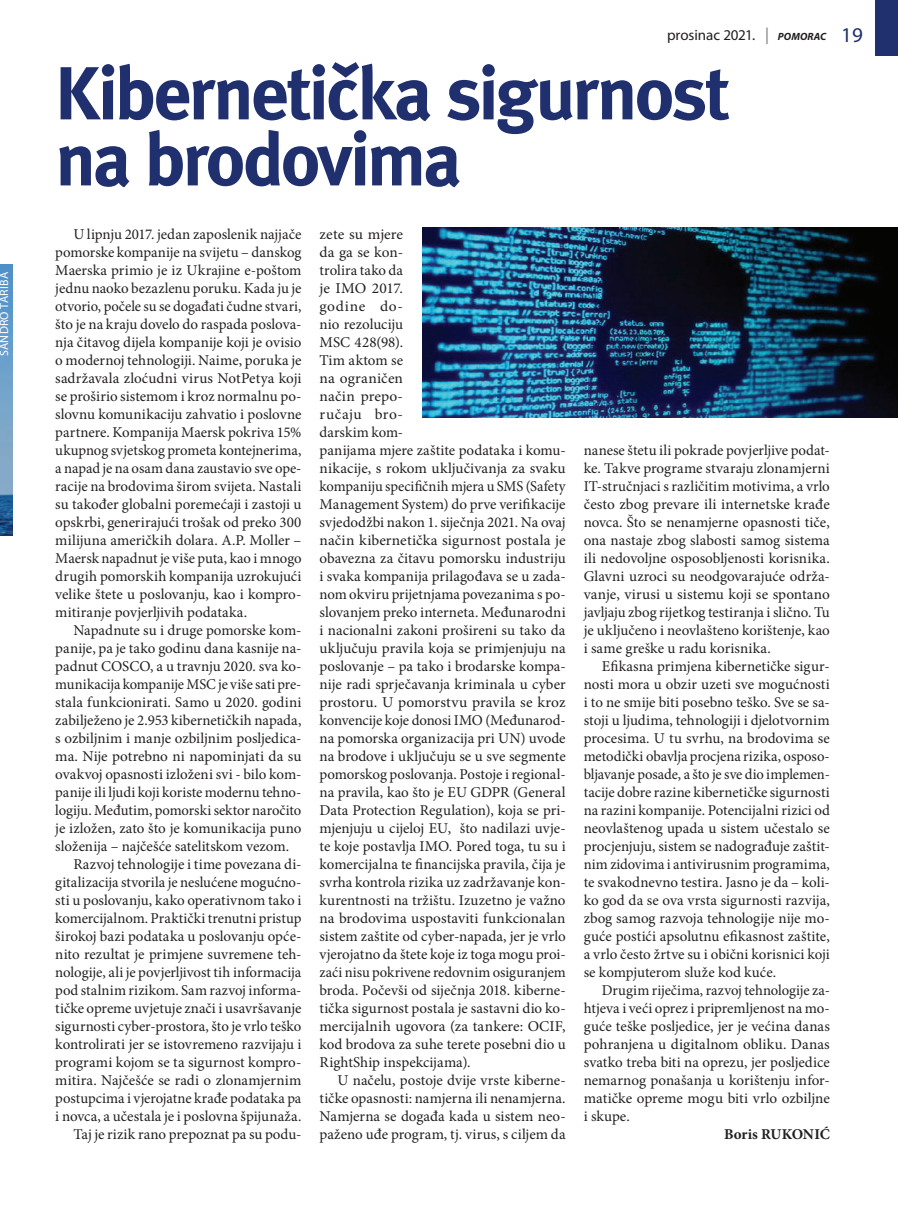
<style>
.page{position:relative;width:898px;height:1217px;background:#fff}
.page>*{position:absolute;margin:0;border:0;box-sizing:border-box;transform-origin:0 0}
.t1{font:75px/66px "Meta Bold CE";letter-spacing:-.045em;color:#202f6d}
.t2{font:15px/18px "Minion Pro";color:#231f20;text-align:justify}
.t3{font:15px "Myriad Pro";letter-spacing:-.005em;color:#231f20}
.t4{font:700 15px "Minion Pro";letter-spacing:-.005em;color:#231f20}
.t5{font:12px "Myriad Pro";letter-spacing:.02em;color:#fff}
.s1{font-size:16.5px;color:#7a7c7f}
.s2{font-weight:700;font-style:italic;font-size:10.5px}
.s3{font-size:21px;color:#202f6d}
</style>
<div class="page">
<div style="left:875px;top:0;width:22px;height:56px;background:#202f6d"></div>
<img style="left:422px;top:227px;width:475px;height:191px">
<img style="left:0;top:265px;width:13px;height:270px">
<p class="t5" style="left:-3px;top:356px;width:86px;rotate:-90deg">SANDRO TARIBA</p>
<p class="t3" style="left:666px;top:25px;width:197px">prosinac 2021. <span class="s1">|</span> <span class="s2">POMORAC</span> <span class="s3">19</span></p>
<h1 class="t1" style="left:55px;top:60px;width:676px">Kibernetička sigurnost na brodovima</h1>
<p class="t2" style="left:55px;top:225px;width:247px;text-indent:18px">U lipnju 2017. jedan zaposlenik najjače pomorske kompanije na svijetu – danskog Maerska primio je iz Ukrajine e-poštom jednu naoko bezazlenu poruku. Kada ju je otvorio, počele su se događati čudne stvari, što je na kraju dovelo do raspada poslova&shy;nja čitavog dijela kompanije koji je ovisio o modernoj tehnologiji. Naime, poruka je sadržavala zloćudni virus NotPetya koji se proširio sistemom i kroz normalnu po&shy;slovnu komunikaciju zahvatio i poslovne partnere. Kompanija Maersk pokriva 15% ukupnog svjetskog prometa kontejnerima, a napad je na osam dana zaustavio sve ope&shy;racije na brodovima širom svijeta. Nastali su također globalni poremećaji i zastoji u opskrbi, generirajući trošak od preko 300 milijuna američkih dolara. A.P. Moller – Maersk napadnut je više puta, kao i mnogo drugih pomorskih kompanija uzrokujući velike štete u poslovanju, kao i kompro&shy;mitiranje povjerljivih podataka.</p>
<p class="t2" style="left:73px;top:621px;width:229px">Napadnute su i druge pomorske kom-</p>
<p class="t2" style="left:55px;top:639px;width:247px">panije, pa je tako godinu dana kasnije na-</p>
<p class="t2" style="left:55px;top:657px;width:247px">padnut COSCO, a u travnju 2020. sva ko-</p>
<p class="t2" style="left:55px;top:675px;width:247px">munikacija kompanije MSC je više sati pre-</p>
<p class="t2" style="left:55px;top:693px;width:247px">stala funkcionirati. Samo u 2020. godini</p>
<p class="t2" style="left:55px;top:711px;width:247px">zabilježeno je 2.953 kibernetičkih napada,</p>
<p class="t2" style="left:55px;top:729px;width:247px">s ozbiljnim i manje ozbiljnim posljedica-</p>
<p class="t2" style="left:55px;top:747px;width:247px">ma. Nije potrebno ni napominjati da su</p>
<p class="t2" style="left:55px;top:765px;width:247px">ovakvoj opasnosti izloženi svi - bilo kom-</p>
<p class="t2" style="left:55px;top:783px;width:247px">panije ili ljudi koji koriste modernu tehno-</p>
<p class="t2" style="left:55px;top:801px;width:247px">logiju. Međutim, pomorski sektor naročito</p>
<p class="t2" style="left:55px;top:819px;width:247px">je izložen, zato što je komunikacija puno</p>
<p class="t2" style="left:55px;top:837px;width:235px">složenija – najčešće satelitskom vezom.</p>
<p class="t2" style="left:73px;top:855px;width:229px">Razvoj tehnologije i time povezana di-</p>
<p class="t2" style="left:55px;top:873px;width:247px">gitalizacija stvorila je neslućene mogućno-</p>
<p class="t2" style="left:55px;top:891px;width:247px">sti u poslovanju, kako operativnom tako i</p>
<p class="t2" style="left:55px;top:909px;width:247px">komercijalnom. Praktički trenutni pristup</p>
<p class="t2" style="left:55px;top:927px;width:247px">širokoj bazi podataka u poslovanju opće-</p>
<p class="t2" style="left:55px;top:945px;width:247px">nito rezultat je primjene suvremene teh-</p>
<p class="t2" style="left:55px;top:963px;width:247px">nologije, ali je povjerljivost tih informacija</p>
<p class="t2" style="left:55px;top:981px;width:247px">pod stalnim rizikom. Sam razvoj informa-</p>
<p class="t2" style="left:55px;top:999px;width:247px">tičke opreme uvjetuje znači i usavršavanje</p>
<p class="t2" style="left:55px;top:1017px;width:247px">sigurnosti cyber-prostora, što je vrlo teško</p>
<p class="t2" style="left:55px;top:1035px;width:247px">kontrolirati jer se istovremeno razvijaju i</p>
<p class="t2" style="left:55px;top:1053px;width:247px">programi kojom se ta sigurnost kompro-</p>
<p class="t2" style="left:55px;top:1071px;width:247px">mitira. Najčešće se radi o zlonamjernim</p>
<p class="t2" style="left:55px;top:1089px;width:247px">postupcima i vjerojatne krađe podataka pa</p>
<p class="t2" style="left:55px;top:1107px;width:247px">i novca, a učestala je i poslovna špijunaža.</p>
<p class="t2" style="left:73px;top:1125px;width:229px">Taj je rizik rano prepoznat pa su podu-</p>
<p class="t2" style="left:319px;top:225px;width:247px;text-align:left">zete su mjere<br>da ga se kon-<br>trolira tako da<br>je IMO 2017.<br>godine do-<br>nio rezoluciju<br>MSC 428(98).<br>Tim aktom se<br>na ograničen<br>način prepo-<br>ručaju bro-<br>darskim kom-<br>panijama mjere zaštite podataka i komu&shy;nikacije, s rokom uključivanja za svaku kompaniju specifičnih mjera u SMS (Safety Management System) do prve verifikacije svjedodžbi nakon 1. siječnja 2021. Na ovaj način kibernetička sigurnost postala je obavezna za čitavu pomorsku industriju i svaka kompanija prilagođava se u zada&shy;nom okviru prijetnjama povezanima s po&shy;slovanjem preko interneta. Međunarodni i nacionalni zakoni prošireni su tako da uključuju pravila koja se primjenjuju na poslovanje – pa tako i brodarske kompa&shy;nije radi sprječavanja kriminala u cyber prostoru. U pomorstvu pravila se kroz konvencije koje donosi IMO (Međunarod&shy;na pomorska organizacija pri UN) uvode na brodove i uključuju se u sve segmente pomorskog poslovanja. Postoje i regional&shy;na pravila, kao što je EU GDPR (General Data Protection Regulation), koja se pri&shy;mjenjuju u cijeloj EU, što nadilazi uvje&shy;te koje postavlja IMO. Pored toga, tu su i komercijalna te financijska pravila, čija je svrha kontrola rizika uz zadržavanje kon&shy;kurentnosti na tržištu. Izuzetno je važno na brodovima uspostaviti funkcionalan sistem zaštite od cyber-napada, jer je vrlo vjerojatno da štete koje iz toga mogu proi&shy;zaći nisu pokrivene redovnim osiguranjem broda. Počevši od siječnja 2018. kiberne&shy;tička sigurnost postala je sastavni dio ko&shy;mercijalnih ugovora (za tankere: OCIF, kod brodova za suhe terete posebni dio u RightShip inspekcijama).</p>
<p class="t2" style="left:319px;top:1071px;width:247px;text-indent:18px">U načelu, postoje dvije vrste kiberne&shy;tičke opasnosti: namjerna ili nenamjerna.<br>Namjerna se događa kada u sistem neo&shy;paženo uđe program, tj. virus, s ciljem da</p>
<p class="t2" style="left:583px;top:441px;width:247px">nanese štetu ili pokrade povjerljive podat&shy;ke. Takve programe stvaraju zlonamjerni IT-stručnjaci s različitim motivima, a vrlo često zbog prevare ili internetske krađe novca. Što se nenamjerne opasnosti tiče, ona nastaje zbog slabosti samog sistema ili nedovoljne osposobljenosti korisnika.<br>Glavni uzroci su neodgovarajuće održa&shy;vanje, virusi u sistemu koji se spontano javljaju zbog rijetkog testiranja i slično. Tu je uključeno i neovlašteno korištenje, kao i same greške u radu korisnika.</p>
<p class="t2" style="left:583px;top:657px;width:247px;text-indent:18px">Efikasna primjena kibernetičke sigur&shy;nosti mora u obzir uzeti sve mogućnosti i to ne smije biti posebno teško. Sve se sa&shy;stoji u ljudima, tehnologiji i djelotvornim procesima. U tu svrhu, na brodovima se metodički obavlja procjena rizika, osposo&shy;bljavanje posade, a što je sve dio implemen&shy;tacije dobre razine kibernetičke sigurnosti na razini kompanije. Potencijalni rizici od neovlaštenog upada u sistem učestalo se procjenjuju, sistem se nadograđuje zaštit&shy;nim zidovima i antivirusnim programima, te svakodnevno testira. Jasno je da – koli&shy;ko god da se ova vrsta sigurnosti razvija, zbog samog razvoja tehnologije nije mo&shy;guće postići apsolutnu efikasnost zaštite, a vrlo često žrtve su i obični korisnici koji se kompjuterom služe kod kuće.</p>
<p class="t2" style="left:583px;top:981px;width:247px;text-indent:18px">Drugim riječima, razvoj tehnologije za&shy;htjeva i veći oprez i pripremljenost na mo&shy;guće teške posljedice, jer je većina danas pohranjena u digitalnom obliku. Danas svatko treba biti na oprezu, jer posljedice nemarnog ponašanja u korištenju infor&shy;matičke opreme mogu biti vrlo ozbiljne i skupe.</p>
<p class="t4" style="left:723px;top:1123px;width:107px">Boris RUKONIĆ</p>
</div>
